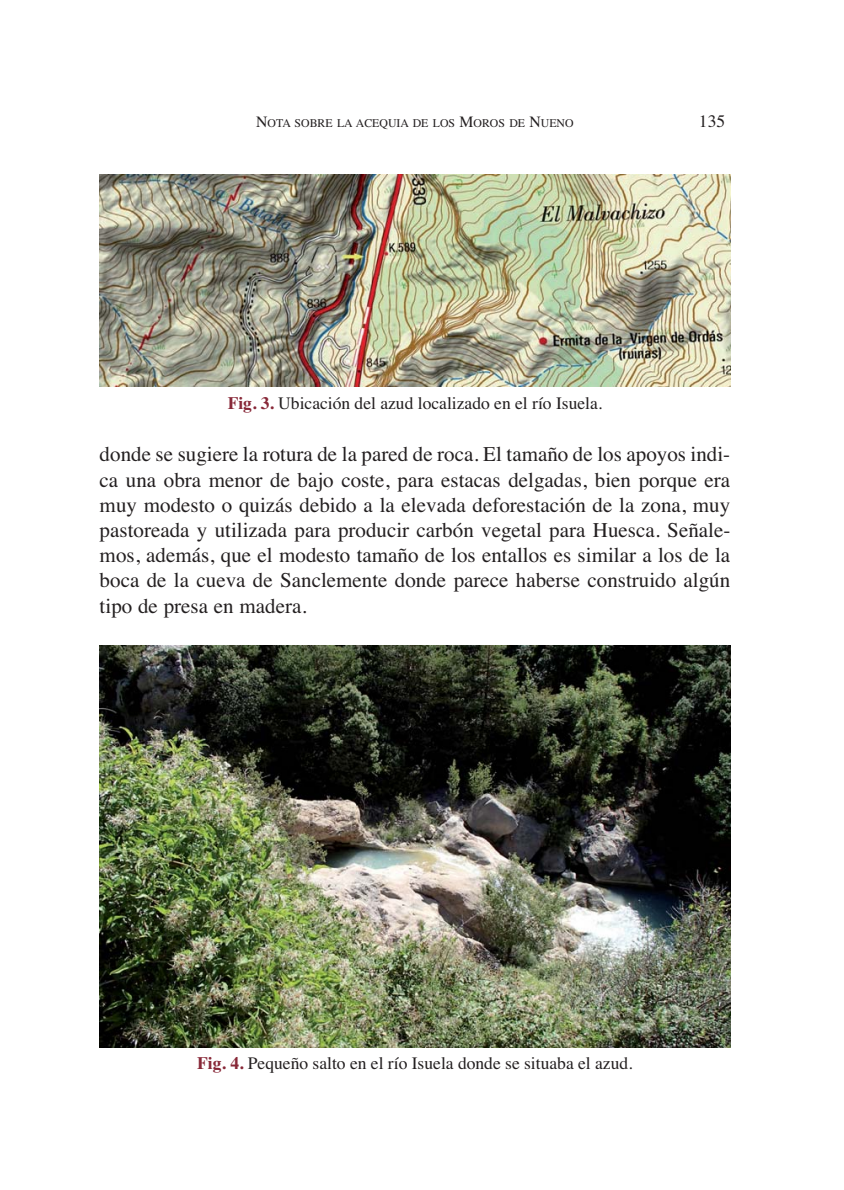
<style>
.page{position:relative;width:844px;height:1190px;background:#fff}
.page>*{position:absolute;margin:0;border:0;box-sizing:border-box;transform-origin:0 0}
.t1{font:21px/25.2px "Times";color:#231f20;text-align:justify}
.t2{font:17.5px "Times";color:#231f20}
.t3{font:11.9px "Times";color:#231f20}
.s1{font-size:15.75px}
.s2{font-weight:700;color:#882838}
</style>
<div class="page">
<img style="left:100px;top:175px;width:630px;height:212px">
<img style="left:100px;top:645px;width:630px;height:402px">
<p class="t3" style="left:256px;top:118px;width:319px"><span class="s1">N</span>OTA SOBRE LA ACEQUIA DE LOS <span class="s1">M</span>OROS DE <span class="s1">N</span>UENO</p>
<p class="t2" style="left:698px;top:114px;width:28px">135</p>
<p class="t2" style="left:227px;top:397px;width:376px"><span class="s2">Fig. 3.</span> Ubicación del azud localizado en el río Isuela.</p>
<p class="t1" style="left:100px;top:444px;width:632px">donde se sugiere la rotura de la pared de roca. El tamaño de los apoyos indi&shy;ca una obra menor de bajo coste, para estacas delgadas, bien porque era muy modesto o quizás debido a la elevada deforestación de la zona, muy pastoreada y utilizada para producir carbón vegetal para Huesca. Señale&shy;mos, además, que el modesto tamaño de los entallos es similar a los de la boca de la cueva de Sanclemente donde parece haberse construido algún tipo de presa en madera.</p>
<p class="t2" style="left:197px;top:1057px;width:436px"><span class="s2">Fig. 4.</span> Pequeño salto en el río Isuela donde se situaba el azud.</p>
</div>
